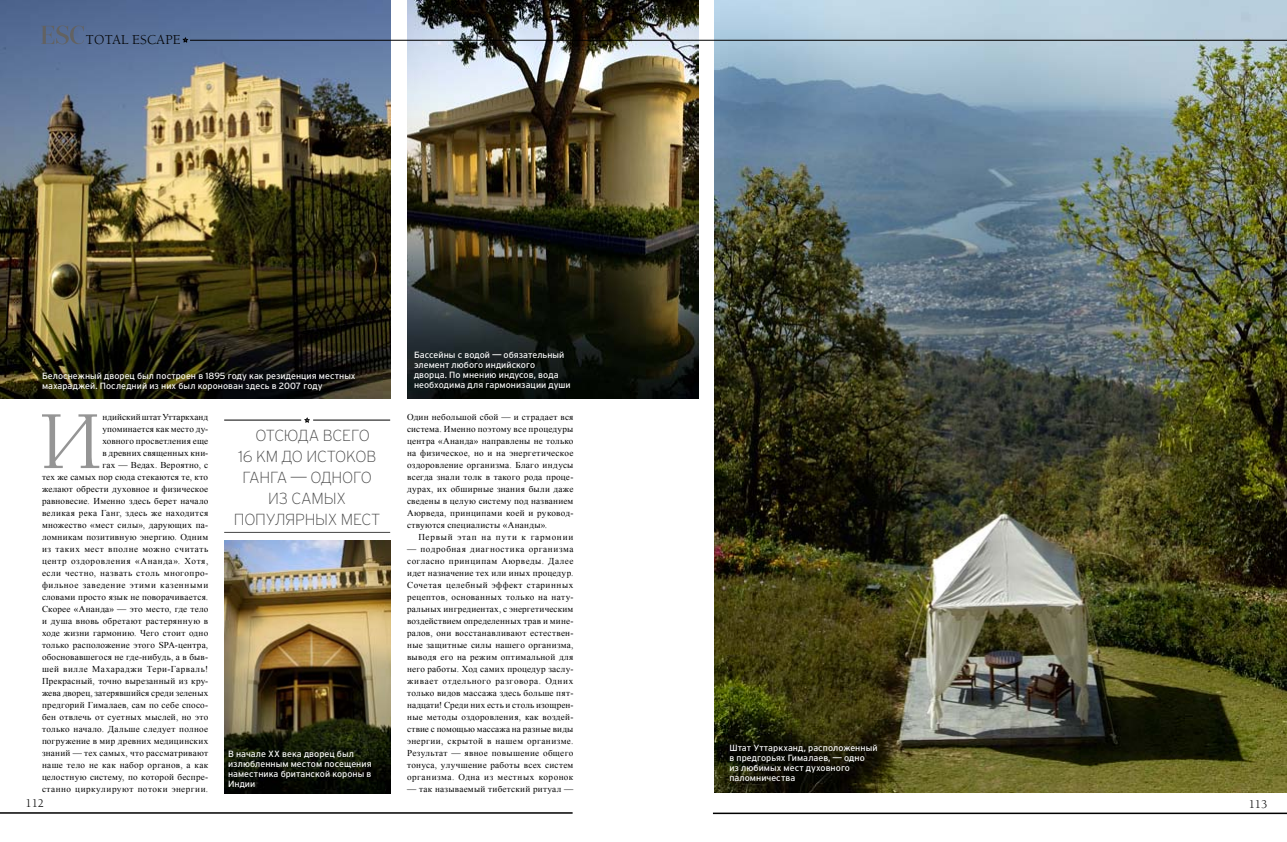
<style>
.page{position:relative;width:1287px;height:842px;background:#fff}
.page>*{position:absolute;margin:0;border:0;box-sizing:border-box;transform-origin:0 0}
.t1{font:84.6px "Alliance";color:#959595}
.t2{font:200 16px/21px "Inter Font";letter-spacing:-.015em;color:#454545;text-align:center}
.t3{font:14px "Alliance";letter-spacing:.02em;color:#000}
.t4{font:12px "Alliance";color:#000}
.t5{font:9px/12px "Times New Roman";letter-spacing:.03em;color:#000;text-align:justify}
.t6{font:9px/10px "Inter Font";letter-spacing:.005em;color:#fff}
.t7{font:9px "Times New Roman";letter-spacing:.085em;color:#000}
</style>
<div class="page">
<img style="left:225px;top:540px;width:165px;height:253px">
<img style="left:0;top:0;width:390px;height:398px">
<hr style="left:224px;top:532px;width:166px;height:1px;background:#454545">
<hr style="left:224px;top:420px;width:77px;height:1px;background:#000">
<hr style="left:313px;top:420px;width:77px;height:1px;background:#000">
<svg style="left:304px;top:417px;width:6px;height:6px"></svg>
<img style="left:714px;top:0;width:573px;height:792px">
<img style="left:407px;top:0;width:291px;height:398px">
<hr style="left:0;top:812px;width:573px;height:2px;background:#000">
<svg style="left:41px;top:25px;width:43px;height:20px"></svg>
<hr style="left:190px;top:40px;width:1097px;height:1px;background:#000">
<svg style="left:183px;top:37px;width:5px;height:6px"></svg>
<hr style="left:713px;top:812px;width:574px;height:2px;background:#000">
<h3 class="t3" style="left:86px;top:31px;width:96px">TOTAL ESCAPE</h3>
<p class="t6" style="left:42px;top:371px;width:315px">Белоснежный дворец был построен в 1895 году как резиденция местных махараджей. Последний из них был коронован здесь в 2007 году</p>
<p class="t5" style="left:42px;top:411px;width:168px;text-align:right">ндийский штат Уттаркханд<br>упоминается как место ду-<br>ховного просветления еще<br>в древних священных кни-<br>гах — Ведах. Вероятно, с<br>тех же самых пор сюда стекаются те, кто желают обрести духовное и физическое равновесие. Именно здесь берет начало великая река Ганг, здесь же находится множество «мест силы», дарующих па&shy;ломникам позитивную энергию. Одним из таких мест вполне можно считать центр оздоровления «Ананда». Хотя, если честно, назвать столь многопро&shy;фильное заведение этими казенными словами просто язык не поворачивается.<br>Скорее «Ананда» — это место, где тело и душа вновь обретают растерянную в ходе жизни гармонию. Чего стоит одно только расположение этого SPA-центра, обосновавшегося не где-нибудь, а в быв&shy;шей вилле Махараджи Тери-Гарваль!<br>Прекрасный, точно вырезанный из кру&shy;жева дворец, затерявшийся среди зеленых предгорий Гималаев, сам по себе спосо&shy;бен отвлечь от суетных мыслей, но это только начало. Дальше следует полное погружение в мир древних медицинских знаний — тех самых, что рассматривают наше тело не как набор органов, а как целостную систему, по которой беспре&shy;станно циркулируют потоки энергии.</p>
<h1 class="t1" style="left:39px;top:390px;width:64px">И</h1>
<h3 class="t4" style="left:26px;top:796px;width:20px">112</h3>
<h2 class="t2" style="left:234px;top:424px;width:148px">Отсюда всего<br>16 км до истоков<br>Ганга — одного из самых популярных мест</h2>
<p class="t6" style="left:228px;top:749px;width:145px">В начале ХХ века дворец был излюбленным местом посещения наместника британской короны в<br>Индии</p>
<p class="t6" style="left:414px;top:350px;width:158px">Бассейны с водой — обязательный элемент любого индийского<br>дворца. По мнению индусов, вода необходима для гармонизации души</p>
<p class="t5" style="left:407px;top:411px;width:168px">Один небольшой сбой — и страдает вся система. Именно поэтому все процедуры центра «Ананда» направлены не только на физическое, но и на энергетическое оздоровление организма. Благо индусы всегда знали толк в такого рода проце&shy;дурах, их обширные знания были даже сведены в целую систему под названием Аюрведа, принципами коей и руковод&shy;ствуются специалисты «Ананды».</p>
<p class="t7" style="left:418px;top:531px;width:156px">Первый этап на пути к гармонии</p>
<p class="t5" style="left:407px;top:543px;width:168px">— подробная диагностика организма согласно принципам Аюрведы. Далее идет назначение тех или иных процедур.<br>Сочетая целебный эффект старинных рецептов, основанных только на нату&shy;ральных ингредиентах, с энергетическим воздействием определенных трав и мине&shy;ралов, они восстанавливают естествен&shy;ные защитные силы нашего организма, выводя его на режим оптимальной для него работы. Ход самих процедур заслу&shy;живает отдельного разговора. Одних только видов массажа здесь больше пят&shy;надцати! Среди них есть и столь изощрен&shy;ные методы оздоровления, как воздей&shy;ствие с помощью массажа на разные виды энергии, скрытой в нашем организме.<br>Результат — явное повышение общего тонуса, улучшение работы всех систем организма. Одна из местных коронок</p>
<p class="t5" style="left:407px;top:783px;width:168px">— так называемый тибетский ритуал —</p>
<p class="t6" style="left:729px;top:743px;width:150px">Штат Уттаркханд, расположенный в предгорьях Гималаев, — одно<br>из любимых мест духовного паломничества</p>
<h3 class="t4" style="left:1249px;top:797px;width:20px">113</h3>
</div>
